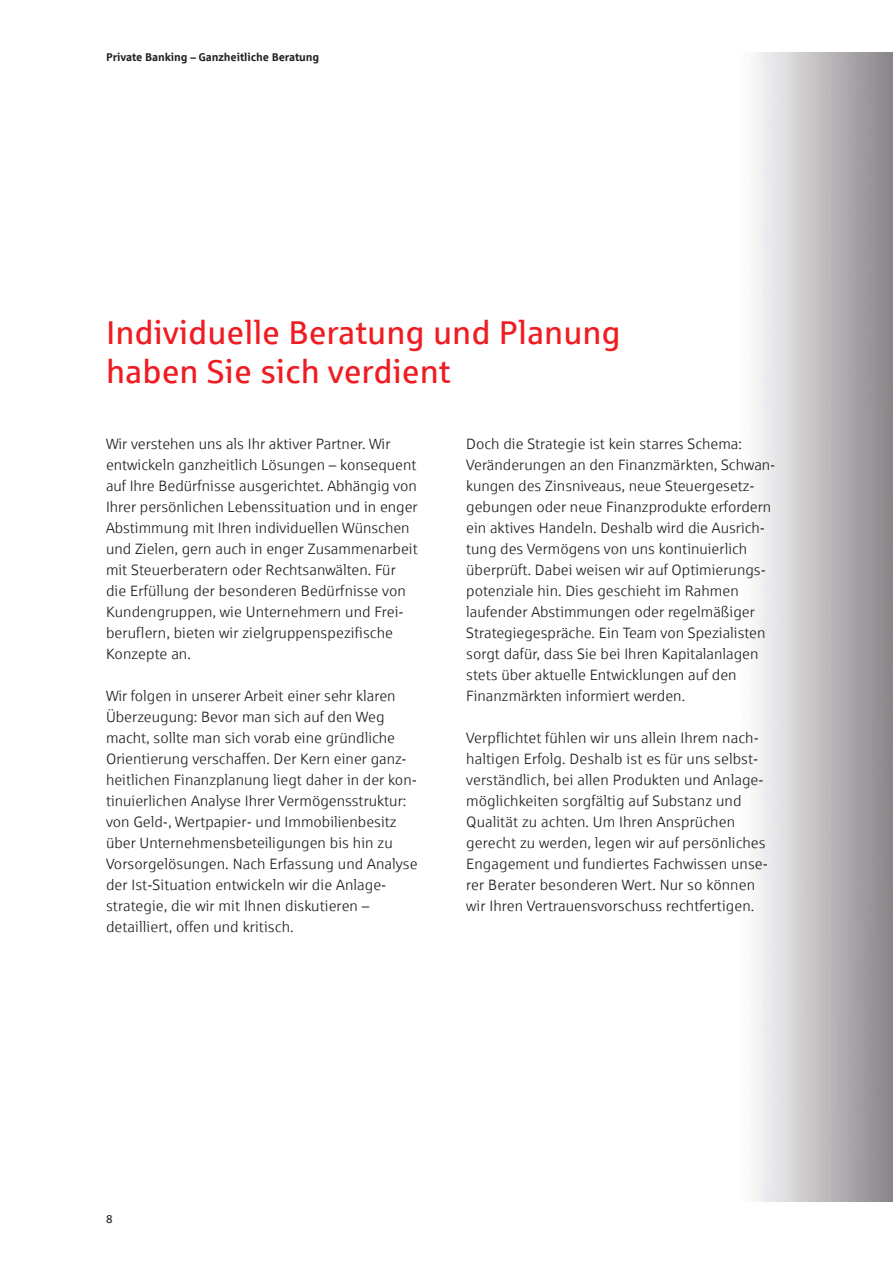
<style>
.page{position:relative;width:893px;height:1263px;background:#fff}
.page>*{position:absolute;margin:0;border:0;box-sizing:border-box;transform-origin:0 0}
.t1{font:33px/38.2px "Sparkasse Rg";color:#ee1d23}
.t2{font:15px/21px "Sparkasse Lt";color:#231f20}
.t3{font:700 11.25px "Sparkasse Rg";letter-spacing:-.01em;color:#231f20}
.t4{font:11.25px "Sparkasse Rg";color:#231f20}
</style>
<div class="page">
<p class="t3" style="left:106px;top:50px;width:215px">Private Banking – Ganzheitliche Beratung</p>
<h1 class="t1" style="left:106px;top:313px;width:516px">Individuelle Beratung und Planung haben Sie sich verdient</h1>
<p class="t2" style="left:106px;top:433px;width:313px">Wir verstehen uns als Ihr aktiver Partner. Wir entwickeln ganzheitlich Lösungen – konsequent auf Ihre Bedürfnisse ausgerichtet. Abhängig von Ihrer persönlichen Lebenssituation und in enger Abstimmung mit Ihren individuellen Wünschen und Zielen, gern auch in enger Zusammenarbeit mit Steuerberatern oder Rechtsanwälten. Für die Erfüllung der besonderen Bedürfnisse von Kundengruppen, wie Unternehmern und Frei&shy;beruflern, bieten wir zielgruppenspezifische Konzepte an.</p>
<p class="t2" style="left:106px;top:685px;width:313px">Wir folgen in unserer Arbeit einer sehr klaren Überzeugung: Bevor man sich auf den Weg macht, sollte man sich vorab eine gründliche Orientierung verschaffen. Der Kern einer ganz&shy;heitlichen Finanzplanung liegt daher in der kon&shy;tinuierlichen Analyse Ihrer Vermögensstruktur: von Geld-, Wertpapier- und Immobilienbesitz über Unternehmensbeteiligungen bis hin zu Vorsor gelösungen. Nach Erfassung und Analyse der Ist-Situation entwickeln wir die Anlage&shy;strategie, die wir mit Ihnen diskutieren – detailliert, offen und kritisch.</p>
<p class="t2" style="left:466px;top:433px;width:310px">Doch die Strategie ist kein starres Schema:<br>Veränderungen an den Finanzmärkten, Schwan&shy;kungen des Zinsniveaus, neue Steuergesetz&shy;gebungen oder neue Finanzprodukte erfordern ein aktives Handeln. Deshalb wird die Ausrich&shy;tung des Vermögens von uns kontinuierlich überprüft. Dabei weisen wir auf Optimierungs&shy;potenziale hin. Dies geschieht im Rahmen laufender Abstimmungen oder regelmäßiger Strategiegespräche. Ein Team von Spezialisten sorgt dafür, dass Sie bei Ihren Kapitalanlagen stets über aktuelle Entwicklungen auf den Finanzmärkten informiert werden.</p>
<p class="t2" style="left:466px;top:727px;width:303px">Verpflichtet fühlen wir uns allein Ihrem nach&shy;haltigen Erfolg. Deshalb ist es für uns selbst&shy;verständlich, bei allen Produkten und Anlage&shy;möglichkeiten sorgfältig auf Substanz und Qualität zu achten. Um Ihren Ansprüchen gerecht zu werden, legen wir auf persönliches Engagement und fundiertes Fachwissen unse&shy;rer Berater besonderen Wert. Nur so können wir Ihren Vertrauensvorschuss rechtfertigen.</p>
<p class="t4" style="left:106px;top:1211px;width:8px">8</p>
</div>
